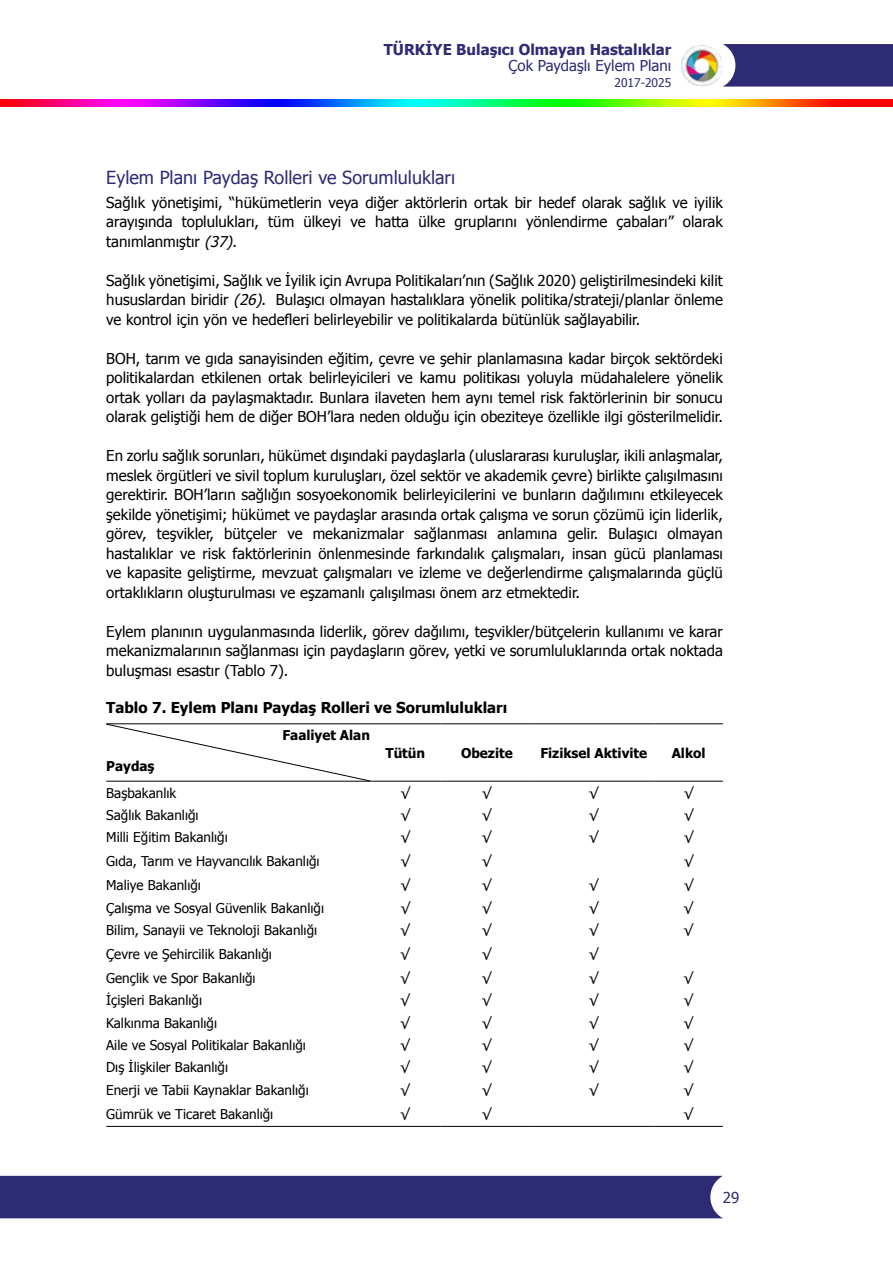
<style>
.page{position:relative;width:893px;height:1263px;background:#fff}
.page>*{position:absolute;margin:0;border:0;box-sizing:border-box;transform-origin:0 0}
.t1{font:18px "Tahoma";color:#2e2b75}
.t2{font:15px/19.5px "Tahoma";color:#000;text-align:justify}
.t3{font:700 15px "Tahoma";color:#000}
.t4{font:700 15px "Tahoma";color:#2e2b75}
.t5{font:15px "Tahoma";color:#2e2b75}
.t6{font:13.5px "Tahoma";color:#000}
.t7{font:700 13.5px "Tahoma";color:#000}
.t8{font:12px "Tahoma";color:#2e2b75}
.s1{font-family:"Tahoma Faux";font-style:italic}
</style>
<div class="page">
<img style="left:0;top:100px;width:893px;height:6px">
<img style="left:681px;top:45px;width:41px;height:41px">
<div style="left:0;top:1176px;width:723px;height:42px;background:#2e2b75"></div>
<svg style="left:723px;top:44px;width:170px;height:43px;background:#3a387d"></svg>
<hr style="left:370px;top:723px;width:71px;height:1px;background:#000">
<hr style="left:441px;top:723px;width:92px;height:1px;background:#000">
<hr style="left:533px;top:723px;width:121px;height:1px;background:#000">
<hr style="left:654px;top:723px;width:69px;height:1px;background:#000">
<hr style="left:370px;top:781px;width:71px;height:1px;background:#000">
<hr style="left:441px;top:781px;width:92px;height:1px;background:#000">
<hr style="left:533px;top:781px;width:121px;height:1px;background:#000">
<hr style="left:654px;top:781px;width:69px;height:1px;background:#000">
<hr style="left:106px;top:1126px;width:264px;height:1px;background:#000">
<hr style="left:370px;top:1126px;width:71px;height:1px;background:#000">
<hr style="left:441px;top:1126px;width:92px;height:1px;background:#000">
<hr style="left:533px;top:1126px;width:121px;height:1px;background:#000">
<hr style="left:654px;top:1126px;width:69px;height:1px;background:#000">
<svg style="left:106px;top:723px;width:265px;height:59px"></svg>
<p class="t4" style="left:384px;top:39px;width:289px">TÜRKİYE Bulaşıcı Olmayan Hastalıklar</p>
<p class="t5" style="left:509px;top:55px;width:164px">Çok Paydaşlı Eylem Planı</p>
<p class="t8" style="left:614px;top:74px;width:58px">2017-2025</p>
<p class="t1" style="left:106px;top:165px;width:350px">Eylem Planı Paydaş Rolleri ve Sorumlulukları</p>
<p class="t2" style="left:106px;top:192px;width:618px">Sağlık yönetişimi, “hükümetlerin veya diğer aktörlerin ortak bir hedef olarak sağlık ve iyilik arayışında toplulukları, tüm ülkeyi ve hatta ülke gruplarını yönlendirme çabaları” olarak tanımlanmıştır <span class="s1">(37)</span>.</p>
<p class="t2" style="left:106px;top:270px;width:618px">Sağlık yönetişimi, Sağlık ve İyilik için Avrupa Politikaları’nın (Sağlık 2020) geliştirilmesindeki kilit hususlardan biridir <span class="s1">(26)</span>. Bulaşıcı olmayan hastalıklara yönelik politika/strateji/planlar önleme ve kontrol için yön ve hedefleri belirleyebilir ve politikalarda bütünlük sağlayabilir.</p>
<p class="t2" style="left:106px;top:348px;width:618px">BOH, tarım ve gıda sanayisinden eğitim, çevre ve şehir planlamasına kadar birçok sektördeki politikalardan etkilenen ortak belirleyicileri ve kamu politikası yoluyla müdahalelere yönelik ortak yolları da paylaşmaktadır. Bunlara ilaveten hem aynı temel risk faktörlerinin bir sonucu olarak geliştiği hem de diğer BOH’lara neden olduğu için obeziteye özellikle ilgi gösterilmelidir.</p>
<p class="t2" style="left:106px;top:445px;width:618px">En zorlu sağlık sorunları, hükümet dışındaki paydaşlarla (uluslararası kuruluşlar, ikili anlaşmalar, meslek örgütleri ve sivil toplum kuruluşları, özel sektör ve akademik çevre) birlikte çalışılmasını gerektirir. BOH’ların sağlığın sosyoekonomik belirleyicilerini ve bunların dağılımını etkileyecek şekilde yönetişimi; hükümet ve paydaşlar arasında ortak çalışma ve sorun çözümü için liderlik, görev, teşvikler, bütçeler ve mekanizmalar sağlanması anlamına gelir. Bulaşıcı olmayan hastalıklar ve risk faktörlerinin önlenmesinde farkındalık çalışmaları, insan gücü planlaması ve kapasite geliştirme, mevzuat çalışmaları ve izleme ve değerlendirme çalışmalarında güçlü ortaklıkların oluşturulması ve eşzamanlı çalışılması önem arz etmektedir.</p>
<p class="t2" style="left:106px;top:621px;width:618px">Eylem planının uygulanmasında liderlik, görev dağılımı, teşvikler/bütçelerin kullanımı ve karar mekanizmalarının sağlanması için paydaşların görev, yetki ve sorumluluklarında ortak noktada buluşması esastır (Tablo 7).</p>
<p class="t3" style="left:106px;top:697px;width:402px">Tablo 7. Eylem Planı Paydaş Rolleri ve Sorumlulukları</p>
<p class="t7" style="left:282px;top:726px;width:89px">Faaliyet Alan</p>
<p class="t7" style="left:106px;top:756px;width:50px">Paydaş</p>
<p class="t7" style="left:385px;top:743px;width:41px">Tütün</p>
<p class="t7" style="left:461px;top:743px;width:53px">Obezite</p>
<p class="t7" style="left:540px;top:743px;width:108px">Fiziksel Aktivite</p>
<p class="t7" style="left:672px;top:743px;width:35px">Alkol</p>
<p class="t6" style="left:106px;top:783px;width:71px">Başbakanlık</p>
<p class="t6" style="left:400px;top:783px;width:11px">√</p>
<p class="t6" style="left:482px;top:783px;width:11px">√</p>
<p class="t6" style="left:589px;top:783px;width:11px">√</p>
<p class="t6" style="left:684px;top:783px;width:11px">√</p>
<p class="t6" style="left:106px;top:806px;width:94px">Sağlık Bakanlığı</p>
<p class="t6" style="left:400px;top:806px;width:11px">√</p>
<p class="t6" style="left:482px;top:806px;width:11px">√</p>
<p class="t6" style="left:589px;top:806px;width:11px">√</p>
<p class="t6" style="left:684px;top:806px;width:11px">√</p>
<p class="t6" style="left:106px;top:828px;width:123px">Milli Eğitim Bakanlığı</p>
<p class="t6" style="left:400px;top:828px;width:11px">√</p>
<p class="t6" style="left:482px;top:828px;width:11px">√</p>
<p class="t6" style="left:589px;top:828px;width:11px">√</p>
<p class="t6" style="left:684px;top:828px;width:11px">√</p>
<p class="t6" style="left:106px;top:852px;width:215px">Gıda, Tarım ve Hayvancılık Bakanlığı</p>
<p class="t6" style="left:400px;top:852px;width:11px">√</p>
<p class="t6" style="left:482px;top:852px;width:11px">√</p>
<p class="t6" style="left:684px;top:852px;width:11px">√</p>
<p class="t6" style="left:106px;top:876px;width:96px">Maliye Bakanlığı</p>
<p class="t6" style="left:400px;top:876px;width:11px">√</p>
<p class="t6" style="left:482px;top:876px;width:11px">√</p>
<p class="t6" style="left:589px;top:876px;width:11px">√</p>
<p class="t6" style="left:684px;top:876px;width:11px">√</p>
<p class="t6" style="left:106px;top:899px;width:219px">Çalışma ve Sosyal Güvenlik Bakanlığı</p>
<p class="t6" style="left:400px;top:899px;width:11px">√</p>
<p class="t6" style="left:482px;top:899px;width:11px">√</p>
<p class="t6" style="left:589px;top:899px;width:11px">√</p>
<p class="t6" style="left:684px;top:899px;width:11px">√</p>
<p class="t6" style="left:106px;top:921px;width:213px">Bilim, Sanayii ve Teknoloji Bakanlığı</p>
<p class="t6" style="left:400px;top:921px;width:11px">√</p>
<p class="t6" style="left:482px;top:921px;width:11px">√</p>
<p class="t6" style="left:589px;top:921px;width:11px">√</p>
<p class="t6" style="left:684px;top:921px;width:11px">√</p>
<p class="t6" style="left:106px;top:945px;width:167px">Çevre ve Şehircilik Bakanlığı</p>
<p class="t6" style="left:400px;top:945px;width:11px">√</p>
<p class="t6" style="left:482px;top:945px;width:11px">√</p>
<p class="t6" style="left:589px;top:945px;width:11px">√</p>
<p class="t6" style="left:106px;top:969px;width:151px">Gençlik ve Spor Bakanlığı</p>
<p class="t6" style="left:400px;top:969px;width:11px">√</p>
<p class="t6" style="left:482px;top:969px;width:11px">√</p>
<p class="t6" style="left:589px;top:969px;width:11px">√</p>
<p class="t6" style="left:684px;top:969px;width:11px">√</p>
<p class="t6" style="left:106px;top:991px;width:97px">İçişleri Bakanlığı</p>
<p class="t6" style="left:400px;top:991px;width:11px">√</p>
<p class="t6" style="left:482px;top:991px;width:11px">√</p>
<p class="t6" style="left:589px;top:991px;width:11px">√</p>
<p class="t6" style="left:684px;top:991px;width:11px">√</p>
<p class="t6" style="left:106px;top:1014px;width:112px">Kalkınma Bakanlığı</p>
<p class="t6" style="left:400px;top:1014px;width:11px">√</p>
<p class="t6" style="left:482px;top:1014px;width:11px">√</p>
<p class="t6" style="left:589px;top:1014px;width:11px">√</p>
<p class="t6" style="left:684px;top:1014px;width:11px">√</p>
<p class="t6" style="left:106px;top:1036px;width:201px">Aile ve Sosyal Politikalar Bakanlığı</p>
<p class="t6" style="left:400px;top:1036px;width:11px">√</p>
<p class="t6" style="left:482px;top:1036px;width:11px">√</p>
<p class="t6" style="left:589px;top:1036px;width:11px">√</p>
<p class="t6" style="left:684px;top:1036px;width:11px">√</p>
<p class="t6" style="left:106px;top:1058px;width:124px">Dış İlişkiler Bakanlığı</p>
<p class="t6" style="left:400px;top:1058px;width:11px">√</p>
<p class="t6" style="left:482px;top:1058px;width:11px">√</p>
<p class="t6" style="left:589px;top:1058px;width:11px">√</p>
<p class="t6" style="left:684px;top:1058px;width:11px">√</p>
<p class="t6" style="left:106px;top:1081px;width:204px">Enerji ve Tabii Kaynaklar Bakanlığı</p>
<p class="t6" style="left:400px;top:1081px;width:11px">√</p>
<p class="t6" style="left:482px;top:1081px;width:11px">√</p>
<p class="t6" style="left:589px;top:1081px;width:11px">√</p>
<p class="t6" style="left:684px;top:1081px;width:11px">√</p>
<p class="t6" style="left:106px;top:1105px;width:169px">Gümrük ve Ticaret Bakanlığı</p>
<p class="t6" style="left:400px;top:1105px;width:11px">√</p>
<p class="t6" style="left:482px;top:1105px;width:11px">√</p>
<p class="t6" style="left:683px;top:1105px;width:11px">√</p>
<p class="t5" style="left:723px;top:1187px;width:18px">29</p>
</div>
